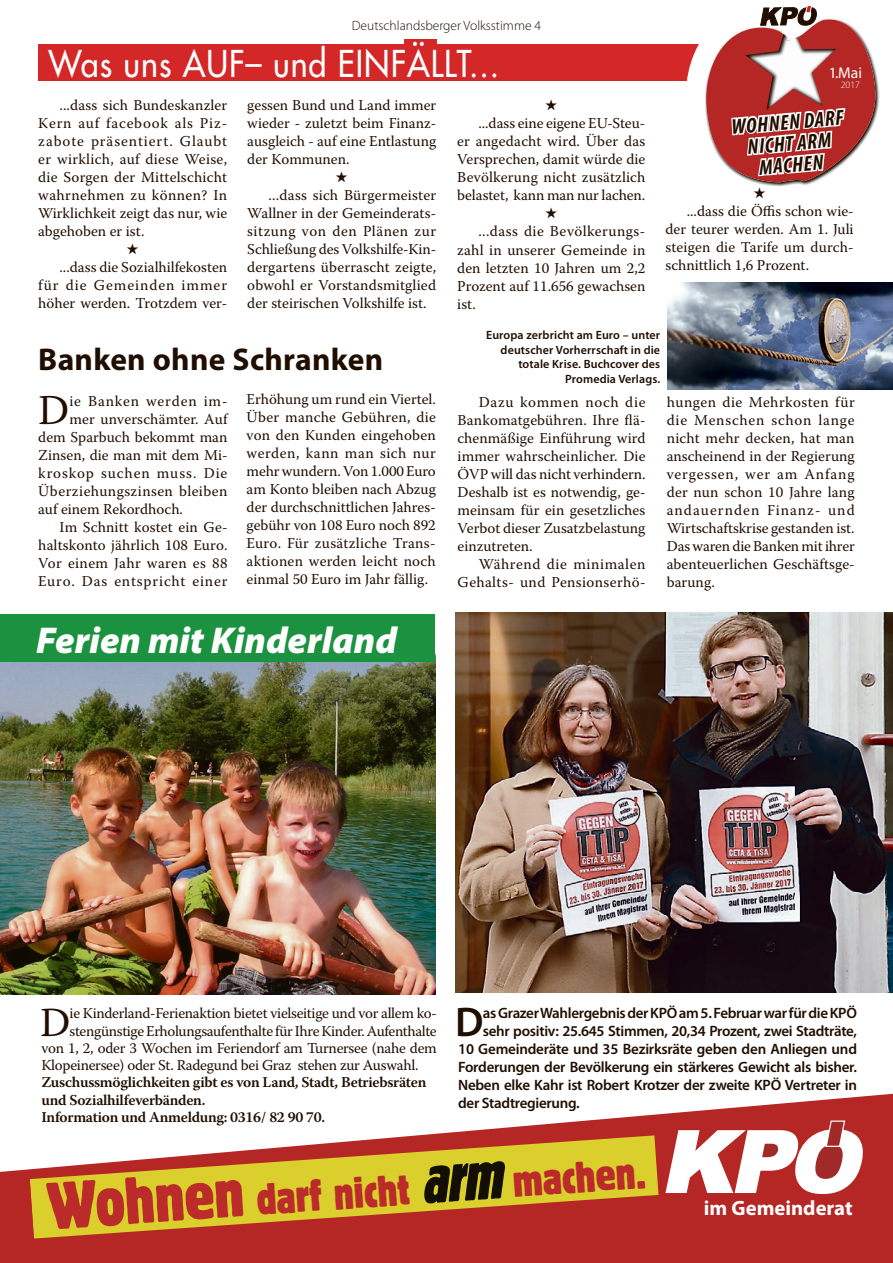
<style>
.page{position:relative;width:893px;height:1263px;background:#fff}
.page>*{position:absolute;margin:0;border:0;box-sizing:border-box;transform-origin:0 0}
.t1{font:condensed 43.95px "Block BE";color:#ba2b2a}
.t2{font:42.3px "Warnock Pro";color:#200e00}
.t3{font:600 41.7px "Myriad Pro";color:#200e00}
.t4{font:41.25px "Warnock Pro";color:#200e00}
.t5{font:italic 900 37.5px "Myriad Pro";color:#fff}
.t6{font:36px "Futura";letter-spacing:.03em;color:#fff;scale:.9 1}
.t7{font:700 31.5px "Myriad Pro";letter-spacing:.01em;color:#200e00}
.t8{font:italic 700 condensed 21.45px/21.5px "Myriad Pro";color:#200e00;text-align:center}
.t9{font:700 20.7px "Myriad Pro";color:#fff}
.t10{font:15.6px "Myriad Pro";color:#fff}
.t11{font:15px/18px "Warnock Pro";color:#200e00;text-align:justify}
.t12{font:600 15px "Myriad Pro";letter-spacing:-.02em;color:#200e00}
.t13{font:15px "Warnock Pro";letter-spacing:-.02em;color:#200e00}
.t14{font:600 15px/17.2px "Warnock Pro";letter-spacing:-.02em;color:#200e00}
.t15{font:15px "Warnock Pro";letter-spacing:-.025em;color:#200e00}
.t16{font:15px "Warnock Pro";letter-spacing:.025em;color:#200e00}
.t17{font:15px/18px "Warnock Pro";letter-spacing:.03em;color:#200e00;text-align:right}
.t18{font:15px "Warnock Pro";letter-spacing:.055em;color:#200e00}
.t19{font:15px "Warnock Pro";letter-spacing:.06em;color:#200e00}
.t20{font:300 13.5px "Myriad Pro";color:#200e00}
.t21{font:600 12px/14.4px "Myriad Pro";letter-spacing:.01em;color:#200e00;text-align:right}
.t22{font:300 9.75px "Myriad Pro";color:#fff}
.s1{font-size:66px}
.s2{font-family:"Block BE Extra Cn It";font-stretch:normal;font-size:66px;color:#130f05}
</style>
<div class="page">
<div style="left:405px;top:39px;width:32px;height:10px;background:#d42728"></div>
<div style="left:38px;top:45px;width:734px;height:36px;background:#d42728"></div>
<svg style="left:0;top:1094px;width:893px;height:169px;fill:#b52725"></svg>
<svg style="left:664px;top:1120px;width:206px;height:75px"></svg>
<img style="left:0;top:654px;width:436px;height:340px">
<div style="left:0;top:615px;width:434px;height:47px;background:#1b923f"></div>
<img style="left:455px;top:612px;width:438px;height:381px">
<svg style="left:30px;top:1135px;width:628px;height:103px;fill:#dacf2c"></svg>
<img style="left:667px;top:283px;width:226px;height:107px">
<svg style="left:686px;top:5px;width:194px;height:181px"></svg>
<p class="t20" style="left:352px;top:18px;width:191px">Deutschlandsberger Volksstimme 4</p>
<h3 class="t6" style="left:49px;top:40px;width:502px">Was uns AUF– und EINFÄLLT...</h3>
<p class="t11" style="left:38px;top:96px;width:190px;text-indent:21px">...dass sich Bundeskanzler Kern auf facebook als Piz&shy;zabote präsentiert. Glaubt er wirklich, auf diese Weise, die Sorgen der Mittelschicht wahrnehmen zu können? In Wirklichkeit zeigt das nur, wie abgehoben er ist.</p>
<p class="t11" style="left:38px;top:258px;width:190px;text-indent:21px">...dass die Sozialhilfekosten für die Gemeinden immer höher werden. Trotzdem ver-</p>
<p class="t11" style="left:247px;top:96px;width:190px">gessen Bund und Land immer wieder - zuletzt beim Finanz&shy;ausgleich - auf eine Entlastung der Kommunen.</p>
<p class="t11" style="left:247px;top:186px;width:190px;text-indent:21px">...dass sich Bürgermeister Wallner in der Gemeinderats&shy;sitzung von den Plänen zur Schließung des Volkshilfe-Kin&shy;dergartens überrascht zeigte, obwohl er Vorstandsmitglied der steirischen Volkshilfe ist.</p>
<p class="t11" style="left:457px;top:114px;width:190px;text-indent:21px">...dass eine eigene EU-Steu&shy;er angedacht wird. Über das Versprechen, damit würde die Bevölkerung nicht zusätzlich belastet, kann man nur lachen.</p>
<p class="t11" style="left:457px;top:222px;width:190px;text-indent:21px">...dass die Bevölkerungs&shy;zahl in unserer Gemeinde in den letzten 10 Jahren um 2,2<br>Prozent auf 11.656 gewachsen ist.</p>
<p class="t10" style="left:829px;top:64px;width:35px">1.Mai</p>
<p class="t22" style="left:841px;top:79px;width:21px">2017</p>
<h3 class="t8" style="left:731px;top:116px;width:114px;rotate:-5deg">WOHNEN DARF<br>NICHT ARM<br>MACHEN</h3>
<p class="t11" style="left:665px;top:202px;width:190px;text-indent:21px">...dass die Öffis schon wie&shy;der teurer werden. Am 1. Juli steigen die Tarife um durch&shy;schnittlich 1,6 Prozent.</p>
<p class="t21" style="left:486px;top:328px;width:175px">Europa zerbricht am Euro – unter deutscher Vorherrschaft in die totale Krise. Buchcover des<br>Promedia Verlags.</p>
<h3 class="t7" style="left:38px;top:339px;width:347px">Banken ohne Schranken</h3>
<p class="t11" style="left:247px;top:390px;width:191px">Erhöhung um rund ein Viertel.<br>Über manche Gebühren, die von den Kunden eingehoben werden, kann man sich nur mehr wundern. Von 1.000 Euro am Konto bleiben nach Abzug der durchschnittlichen Jahres&shy;gebühr von 108 Euro noch 892<br>Euro. Für zusätzliche Trans&shy;aktionen werden leicht noch einmal 50 Euro im Jahr fällig.</p>
<p class="t11" style="left:458px;top:392px;width:190px;text-indent:21px">Dazu kommen noch die Bankomatgebühren. Ihre flä&shy;chenmäßige Einführung wird immer wahrscheinlicher. Die ÖVP will das nicht verhindern.<br>Deshalb ist es notwendig, ge&shy;meinsam für ein gesetzliches Verbot dieser Zusatzbelastung einzutreten.</p>
<h2 class="t2" style="left:38px;top:384px;width:33px">D</h2>
<p class="t18" style="left:69px;top:392px;width:160px">ie Banken werden im-</p>
<p class="t11" style="left:667px;top:392px;width:189px">hungen die Mehrkosten für die Menschen schon lange nicht mehr decken, hat man anscheinend in der Regierung vergessen, wer am Anfang der nun schon 10 Jahre lang andauernden Finanz- und Wirtschaftskrise gestanden ist.<br>Das waren die Banken mit ihrer abenteuerlichen Geschäftsge&shy;barung.</p>
<p class="t11" style="left:69px;top:410px;width:160px">mer unverschämter. Auf</p>
<p class="t11" style="left:38px;top:428px;width:191px">dem Sparbuch bekommt man</p>
<p class="t11" style="left:38px;top:446px;width:191px">Zinsen, die man mit dem Mi-</p>
<p class="t19" style="left:38px;top:464px;width:191px">kroskop suchen muss. Die</p>
<p class="t16" style="left:38px;top:482px;width:191px">Überziehungszinsen bleiben</p>
<p class="t11" style="left:38px;top:500px;width:146px">auf einem Rekordhoch.</p>
<p class="t11" style="left:60px;top:518px;width:169px">Im Schnitt kostet ein Ge-</p>
<p class="t11" style="left:38px;top:536px;width:191px">haltskonto jährlich 108 Euro.</p>
<p class="t16" style="left:38px;top:554px;width:191px">Vor einem Jahr waren es 88</p>
<p class="t18" style="left:38px;top:572px;width:191px">Euro. Das entspricht einer</p>
<p class="t17" style="left:458px;top:554px;width:189px">Während die minimalen<br>Gehalts- und Pensionserhö-</p>
<h3 class="t5" style="left:36px;top:615px;width:362px">Ferien mit Kinderland</h3>
<h3 class="t4" style="left:40px;top:997px;width:32px">D</h3>
<p class="t13" style="left:70px;top:1004px;width:369px">ie Kinderland-Ferienaktion bietet vielseitige und vor allem ko-</p>
<p class="t15" style="left:70px;top:1022px;width:369px">stengünstige Erholungsaufenthalte für Ihre Kinder. Aufenthalte</p>
<p class="t13" style="left:41px;top:1039px;width:397px">von 1, 2, oder 3 Wochen im Feriendorf am Turnersee (nahe dem</p>
<p class="t13" style="left:41px;top:1056px;width:379px">Klopeinersee) oder St. Radegund bei Graz stehen zur Auswahl.</p>
<p class="t14" style="left:41px;top:1073px;width:386px">Zuschussmöglichkeiten gibt es von Land, Stadt, Betriebsräten und Sozialhilfeverbänden.<br>Information und Anmeldung: 0316/ 82 90 70.</p>
<h3 class="t3" style="left:455px;top:995px;width:30px">D</h3>
<p class="t12" style="left:483px;top:1003px;width:375px">as Grazer Wahlergebnis der KPÖ am 5. Februar war für die KPÖ</p>
<p class="t12" style="left:483px;top:1021px;width:376px">sehr positiv: 25.645 Stimmen, 20,34 Prozent, zwei Stadträte,</p>
<p class="t12" style="left:458px;top:1039px;width:400px">10 Gemeinderäte und 35 Bezirksräte geben den Anliegen und</p>
<p class="t12" style="left:458px;top:1057px;width:400px">Forderungen der Bevölkerung ein stärkeres Gewicht als bisher.</p>
<p class="t12" style="left:458px;top:1075px;width:400px">Neben elke Kahr ist Robert Krotzer der zweite KPÖ Vertreter in</p>
<p class="t12" style="left:458px;top:1093px;width:123px">der Stadtregierung.</p>
<h1 class="t1" style="left:46px;top:1189px;width:600px;rotate:-4deg"><span class="s1">Wohnen</span> darf nicht <span class="s2">arm</span> machen.</h1>
<h3 class="t9" style="left:704px;top:1194px;width:150px">im Gemeinderat</h3>
</div>
